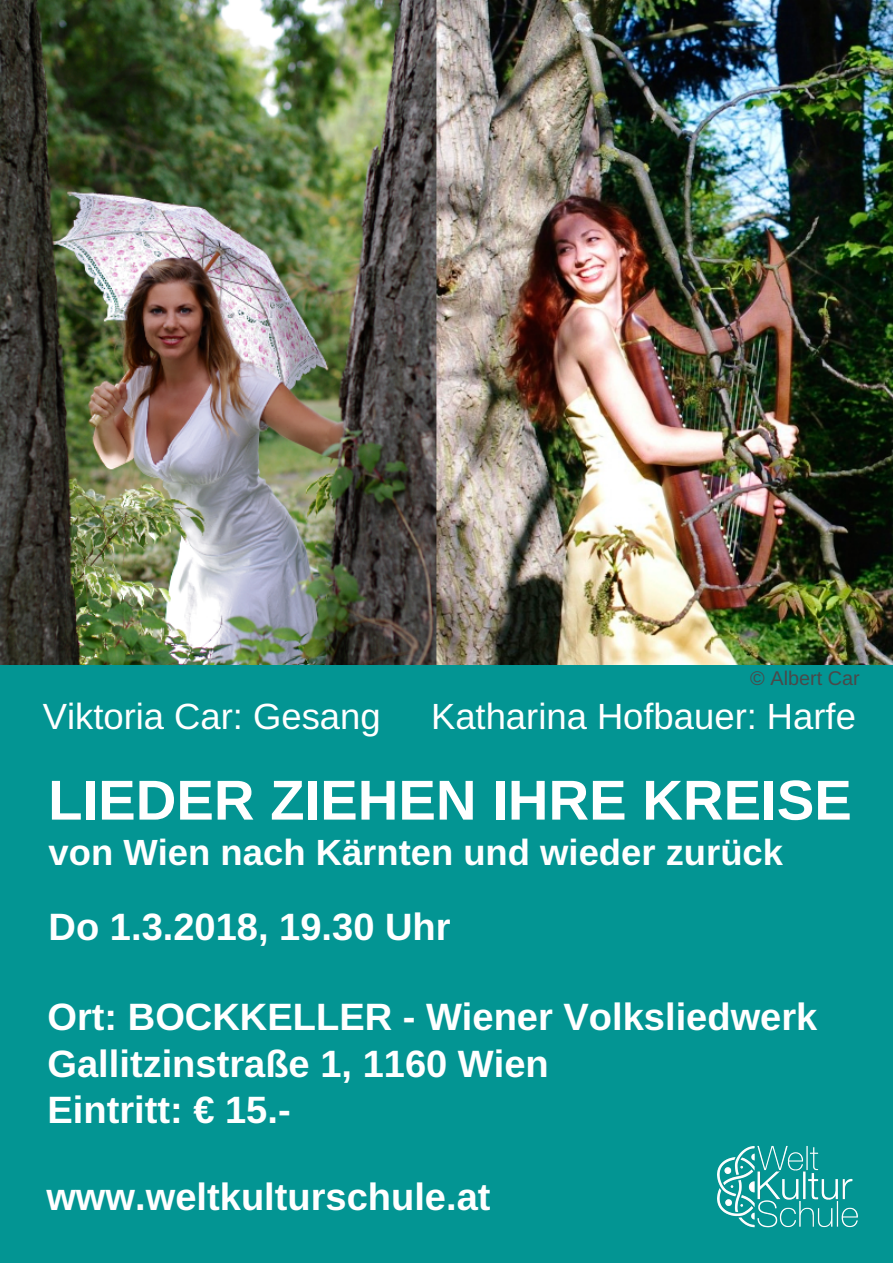
<style>
.page{position:relative;width:893px;height:1263px;background:#fff}
.page>*{position:absolute;margin:0;border:0;box-sizing:border-box;transform-origin:0 0}
.t1{font:700 56.32px "Arimo";color:#fff}
.t2{font:700 38.1px/46.7px "Arimo";color:#fff}
.t3{font:36.45px "Arimo";color:#fff}
.t4{font:700 36.45px "Arimo";color:#fff}
.t5{font:19.88px "Arimo";color:#494949}
</style>
<div class="page">
<div style="left:0;top:0;width:892px;height:1263px;background:#039593"></div>
<img style="left:718px;top:1145px;width:140px;height:83px">
<img style="left:0;top:0;width:893px;height:665px">
<p class="t5" style="left:750px;top:667px;width:111px">© Albert Car</p>
<p class="t3" style="left:43px;top:696px;width:339px">Viktoria Car: Gesang</p>
<p class="t3" style="left:431px;top:696px;width:426px">Katharina Hofbauer: Harfe</p>
<h1 class="t1" style="left:48px;top:769px;width:805px">LIEDER ZIEHEN IHRE KREISE</h1>
<p class="t4" style="left:49px;top:832px;width:736px">von Wien nach Kärnten und wieder zurück</p>
<p class="t2" style="left:49px;top:903px;width:403px">Do 1.3.2018, 19.30 Uhr</p>
<p class="t2" style="left:48px;top:993px;width:771px">Ort: BOCKKELLER - Wiener Volksliedwerk<br>Gallitzinstraße 1, 1160 Wien<br>Eintritt: € 15.-</p>
<p class="t2" style="left:46px;top:1173px;width:446px">www.weltkulturschule.at</p>
</div>
